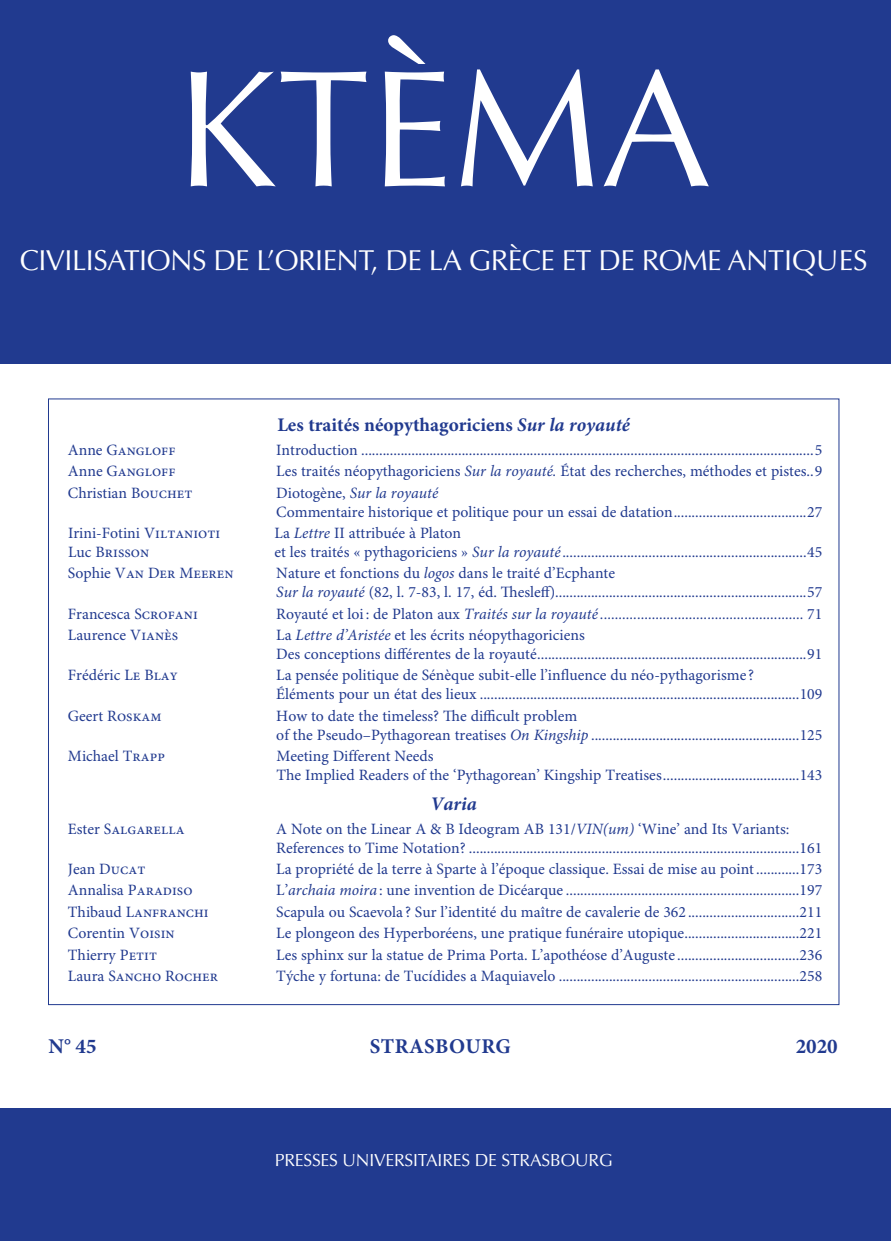
<style>
.page{position:relative;width:893px;height:1241px;background:#fff}
.page>*{position:absolute;margin:0;border:0;box-sizing:border-box;transform-origin:0 0}
.t1{font:166.25px "Optima LT Std";color:#fff}
.t2{font:28.88px "Optima LT Std";letter-spacing:-.02em;color:#fff}
.t3{font:700 21px "Minion Pro";letter-spacing:.01em;color:#213a8f}
.t4{font:700 19.25px "Minion Pro";color:#213a8f}
.t5{font:italic 700 19.25px "Minion Pro";color:#213a8f}
.t6{font:17.5px "Optima LT Std";letter-spacing:-.01em;color:#fff}
.t7{font:15.75px/18.9px "Minion Pro";color:#213a8f}
.t8{font:italic 15.75px "Minion Pro";color:#213a8f}
.s1{font-style:italic}
.s2{font-style:normal}
</style>
<div class="page">
<div style="left:0;top:0;width:891px;height:364px;background:#213a8f"></div>
<div style="left:0;top:1108px;width:891px;height:132px;background:#213a8f"></div>
<h1 class="t1" style="left:176px;top:33px;width:537px">KTÈMA</h1>
<h2 class="t2" style="left:20px;top:243px;width:849px">CIVILISATIONS DE L’ORIENT, DE LA GRÈCE ET DE ROME ANTIQUES</h2>
<p class="t4" style="left:277px;top:413px;width:354px">Les traités néopythagoriciens <span class="s1">Sur la royauté</span></p>
<p class="t7" style="left:68px;top:441px;width:109px">Anne Gangloff</p>
<p class="t7" style="left:276px;top:441px;width:548px">Introduction ..............................................................................................................................5</p>
<p class="t7" style="left:68px;top:462px;width:109px">Anne Gangloff</p>
<p class="t7" style="left:276px;top:462px;width:548px">Les traités néopythagoriciens <span class="s1">Sur la royauté.</span> État des recherches, méthodes et pistes..9</p>
<p class="t7" style="left:68px;top:484px;width:126px">Christian Bouchet</p>
<p class="t7" style="left:276px;top:484px;width:548px">Diotogène, <span class="s1">Sur la royauté<br></span>Commentaire historique et politique pour un essai de datation.....................................27</p>
<p class="t7" style="left:68px;top:524px;width:154px">Irini-Fotini Viltanioti</p>
<p class="t7" style="left:275px;top:524px;width:188px">La <span class="s1">Lettre</span> II attribuée à Platon</p>
<p class="t7" style="left:68px;top:543px;width:83px">Luc Brisson</p>
<p class="t7" style="left:275px;top:543px;width:549px">et les traités « pythagoriciens » <span class="s1">Sur la royauté</span>....................................................................45</p>
<p class="t7" style="left:68px;top:564px;width:167px">Sophie Van Der Meeren</p>
<p class="t7" style="left:276px;top:564px;width:548px">Nature et fonctions du <span class="s1">logos</span> dans le traité d’Ecphante<br><span class="s1">Sur la royauté</span> (82, l. 7-83, l. 17, éd. Thesleff)......................................................................57</p>
<p class="t7" style="left:68px;top:604px;width:131px">Francesca Scrofani</p>
<p class="t8" style="left:276px;top:604px;width:547px"><span class="s2">Royauté et loi: de Platon aux</span> Traités sur la royauté ....................................................... <span class="s2">71</span></p>
<p class="t7" style="left:68px;top:626px;width:112px">Laurence Vianès</p>
<p class="t7" style="left:276px;top:626px;width:548px">La <span class="s1">Lettre d’Aristée</span> et les écrits néopythagoriciens<br>Des conceptions différentes de la royauté...........................................................................91</p>
<p class="t7" style="left:68px;top:666px;width:111px">Frédéric Le Blay</p>
<p class="t7" style="left:276px;top:666px;width:548px">La pensée politique de Sénèque subit-elle l’influence du néo-pythagorisme ?<br>Éléments pour un état des lieux .........................................................................................109</p>
<p class="t7" style="left:68px;top:706px;width:95px">Geert Roskam</p>
<p class="t7" style="left:276px;top:706px;width:548px">How to date the timeless? The difficult problem<br>of the Pseudo–Pythagorean treatises <span class="s1">On Kingship</span> ..........................................................125</p>
<p class="t7" style="left:68px;top:747px;width:99px">Michael Trapp</p>
<p class="t7" style="left:276px;top:747px;width:548px">Meeting Different Needs<br>The Implied Readers of the ‘Pythagorean’ Kingship Treatises......................................143</p>
<p class="t5" style="left:430px;top:792px;width:48px">Varia</p>
<p class="t7" style="left:68px;top:819px;width:118px">Ester Salgarella</p>
<p class="t7" style="left:276px;top:819px;width:548px">A Note on the Linear A &amp; B Ideogram AB 131/<span class="s1">VIN(um)</span> ‘Wine’ and Its Variants:<br>References to Time Notation? ............................................................................................161</p>
<p class="t7" style="left:68px;top:860px;width:79px">Jean DUCAT</p>
<p class="t7" style="left:276px;top:860px;width:548px">La propriété de la terre à Sparte à l’époque classique. Essai de mise au point............173</p>
<p class="t7" style="left:68px;top:881px;width:126px">Annalisa Paradiso</p>
<p class="t7" style="left:276px;top:881px;width:547px">L’<span class="s1">archaia moira</span> : une invention de Dicéarque .................................................................197</p>
<p class="t7" style="left:68px;top:902px;width:142px">Thibaud Lanfranchi</p>
<p class="t7" style="left:276px;top:902px;width:548px">Scapula ou Scaevola ? Sur l’identité du maître de cavalerie de 362 ...............................211</p>
<p class="t7" style="left:68px;top:924px;width:108px">Corentin Voisin</p>
<p class="t7" style="left:276px;top:924px;width:548px">Le plongeon des Hyperboréens, une pratique funéraire utopique................................221</p>
<p class="t7" style="left:68px;top:945px;width:91px">Thierry Petit</p>
<p class="t7" style="left:276px;top:945px;width:547px">Les sphinx sur la statue de Prima Porta. L’apothéose d’Auguste ..................................236</p>
<p class="t7" style="left:68px;top:966px;width:152px">Laura Sancho Rocher</p>
<p class="t7" style="left:276px;top:966px;width:548px">Týche y fortuna: de Tucídides a Maquiavelo ...................................................................258</p>
<h3 class="t3" style="left:48px;top:1033px;width:50px">N° 45</h3>
<h3 class="t3" style="left:370px;top:1033px;width:142px">STRASBOURG</h3>
<h3 class="t3" style="left:796px;top:1033px;width:43px">2020</h3>
<p class="t6" style="left:275px;top:1149px;width:339px">PRESSES UNIVERSITAIRES DE STRASBOURG</p>
</div>
